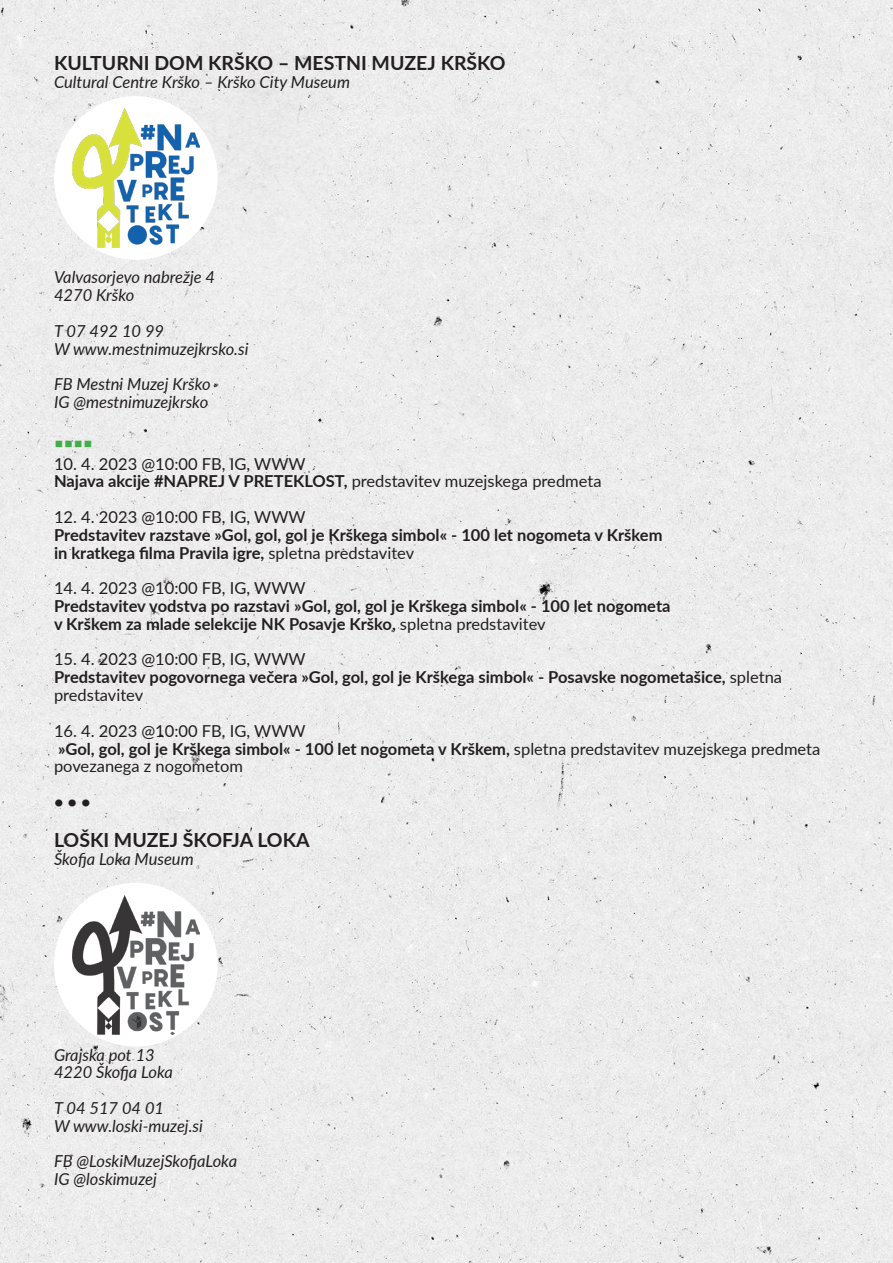
<style>
.page{position:relative;width:893px;height:1263px;background:#ececec}
.page>*{position:absolute;margin:0;border:0;box-sizing:border-box;transform-origin:0 0}
.t1{font:24px "Lato";color:#40ae49}
.t2{font:700 19.5px "Lato";color:#231f20}
.t3{font:700 16.5px/17.9px "Lato";color:#231f20}
.t4{font:italic 16.5px "Lato";color:#231f20}
.t5{font:16.5px/17.9px "Lato";color:#231f20}
.s1{font-weight:400}
.s2{font-weight:700}
</style>
<div class="page">
<div style="left:54px;top:96px;width:164px;height:164px;background:#fff;border-radius:50%"></div>
<div style="left:54px;top:883px;width:164px;height:163px;background:#fff;border-radius:50%"></div>
<img style="left:72px;top:108px;width:128px;height:139px">
<img style="left:72px;top:895px;width:128px;height:139px">
<p class="t2" style="left:54px;top:48px;width:453px">KULTURNI DOM KRŠKO – MESTNI MUZEJ KRŠKO</p>
<p class="t4" style="left:54px;top:70px;width:297px">Cultural Centre Krško – Krško City Museum</p>
<p class="t4" style="left:54px;top:266px;width:163px">Valvasorjevo nabrežje 4</p>
<p class="t4" style="left:54px;top:283px;width:82px">4270 Krško</p>
<p class="t4" style="left:54px;top:319px;width:112px">T 07 492 10 99</p>
<p class="t4" style="left:54px;top:337px;width:196px">W www.mestnimuzejkrsko.si</p>
<p class="t4" style="left:54px;top:372px;width:158px">FB Mestni Muzej Krško</p>
<p class="t4" style="left:54px;top:390px;width:156px">IG @mestnimuzejkrsko</p>
<p class="t1" style="left:54px;top:426px;width:40px">▪▪▪▪</p>
<p class="t5" style="left:54px;top:454px;width:253px">10. 4. 2023 @10:00 FB, IG, WWW</p>
<p class="t3" style="left:54px;top:472px;width:549px">Najava akcije #NAPREJ V PRETEKLOST, <span class="s1">predstavitev muzejskega predmeta</span></p>
<p class="t5" style="left:54px;top:507px;width:253px">12. 4. 2023 @10:00 FB, IG, WWW</p>
<p class="t3" style="left:54px;top:525px;width:610px">Predstavitev razstave »Gol, gol, gol je Krškega simbol« - 100 let nogometa v Krškem in kratkega filma Pravila igre, <span class="s1">spletna predstavitev</span></p>
<p class="t5" style="left:54px;top:579px;width:253px">14. 4. 2023 @10:00 FB, IG, WWW</p>
<p class="t3" style="left:54px;top:596px;width:618px">Predstavitev vodstva po razstavi »Gol, gol, gol je Krškega simbol« - 100 let nogometa v Krškem za mlade selekcije NK Posavje Krško, <span class="s1">spletna predstavitev</span></p>
<p class="t5" style="left:54px;top:650px;width:253px">15. 4. 2023 @10:00 FB, IG, WWW</p>
<p class="t3" style="left:54px;top:668px;width:730px">Predstavitev pogovornega večera »Gol, gol, gol je Krškega simbol« - Posavske nogometašice, <span class="s1">spletna predstavitev</span></p>
<p class="t5" style="left:54px;top:721px;width:253px">16. 4. 2023 @10:00 FB, IG, WWW</p>
<p class="t5" style="left:54px;top:739px;width:768px"><span class="s2">»Gol, gol, gol je Krškega simbol« - 100 let nogometa v Krškem,</span> spletna predstavitev muzejskega predmeta povezanega z nogometom</p>
<p class="t3" style="left:54px;top:792px;width:38px">• • •</p>
<p class="t2" style="left:54px;top:825px;width:257px">LOŠKI MUZEJ ŠKOFJA LOKA</p>
<p class="t4" style="left:54px;top:847px;width:141px">Škofja Loka Museum</p>
<p class="t4" style="left:54px;top:1043px;width:102px">Grajska pot 13</p>
<p class="t4" style="left:54px;top:1060px;width:120px">4220 Škofja Loka</p>
<p class="t4" style="left:54px;top:1096px;width:112px">T 04 517 04 01</p>
<p class="t4" style="left:54px;top:1114px;width:151px">W www.loski-muzej.si</p>
<p class="t4" style="left:54px;top:1149px;width:185px">FB @LoskiMuzejSkofjaLoka</p>
<p class="t4" style="left:54px;top:1167px;width:104px">IG @loskimuzej</p>
</div>
